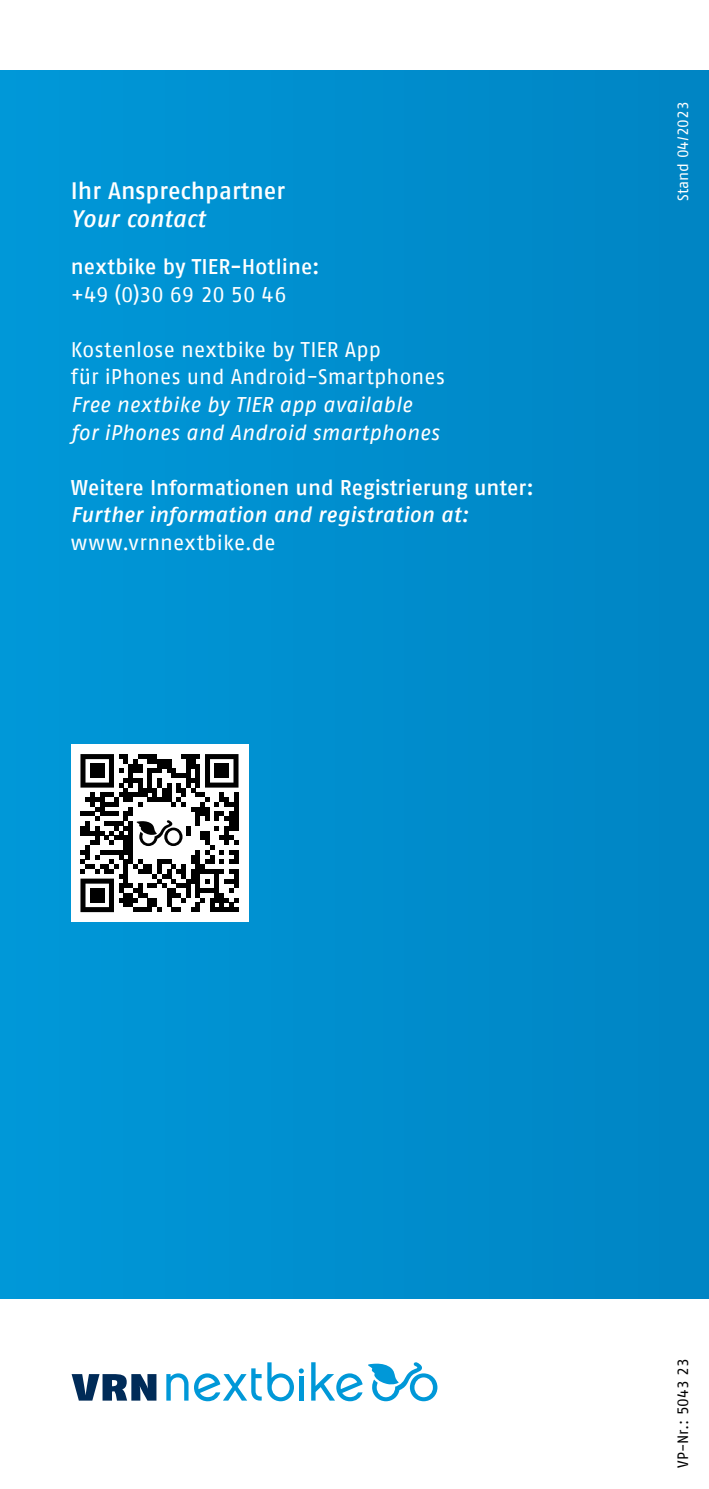
<style>
.page{position:relative;width:709px;height:1489px;background:#fff}
.page>*{position:absolute;margin:0;border:0;box-sizing:border-box;transform-origin:0 0}
.Subhead{font:500 23.75px "Fago No Tf";color:#fff}
.Subhead-2{font:italic 500 23.75px "Fago No Tf";color:#fff}
.copy{font:500 21.25px/27.5px "Fago No Tf";color:#fff}
.copy-2{font:21.25px/27.5px "Fago No Tf";letter-spacing:.005em;color:#fff}
.copy-3{font:italic 21.25px/27.5px "Fago No Tf";letter-spacing:.01em;color:#fff}
.Kleingedrucktes_new{font:15px "Fago No Tf";color:#000}
.Kleingedrucktes_new-2{font:15px "Fago No Tf";color:#fff}
.s1{font-style:italic}
</style>
<div class="page">
<div style="left:0;top:71px;width:709px;height:1227px;background:#008ecd"></div>
<svg style="left:166px;top:1373px;width:22px;height:27px"></svg>
<svg style="left:194px;top:1362px;width:110px;height:39px"></svg>
<svg style="left:311px;top:1362px;width:126px;height:39px"></svg>
<svg style="left:72px;top:1374px;width:84px;height:26px"></svg>
<hr style="left:0;top:0;width:1px;height:1487px;background:#fff">
<div style="left:71px;top:744px;width:177px;height:177px;background:#fff"></div>
<svg style="left:80px;top:754px;width:158px;height:158px"></svg>
<p class="Subhead" style="left:71px;top:176px;width:216px">Ihr Ansprechpartner</p>
<p class="Subhead-2" style="left:71px;top:205px;width:136px">Your contact</p>
<p class="copy" style="left:71px;top:253px;width:250px">nextbike by TIER-Hotline:</p>
<p class="copy-2" style="left:71px;top:280px;width:217px">+49 (0)30 69 20 50 46</p>
<p class="copy-2" style="left:71px;top:335px;width:375px">Kostenlose nextbike by TIER App<br>für iPhones und Android-Smartphones</p>
<p class="copy-3" style="left:71px;top:390px;width:370px">Free nextbike by TIER app available for iPhones and Android smartphones</p>
<p class="copy" style="left:71px;top:473px;width:464px">Weitere Informationen und Registrierung unter:<br><span class="s1">Further information and registration at:</span></p>
<p class="copy-2" style="left:71px;top:528px;width:206px">www.vrnnextbike.de</p>
<p class="Kleingedrucktes_new-2" style="left:674px;top:201px;width:101px;rotate:-90deg">Stand 04/2023</p>
<p class="Kleingedrucktes_new" style="left:674px;top:1467px;width:111px;rotate:-90deg">VP-Nr.: 5043 23</p>
</div>
